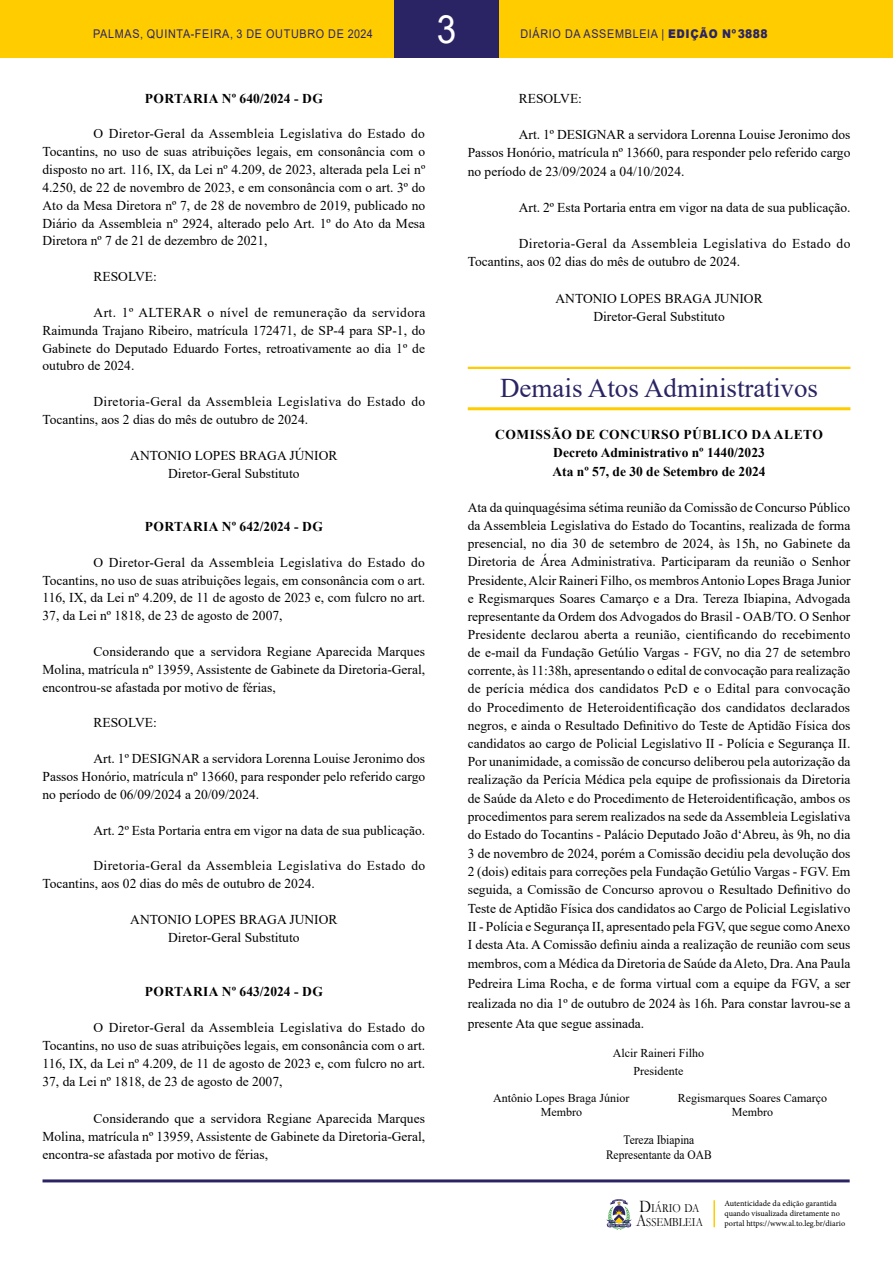
<style>
.page{position:relative;width:893px;height:1263px;background:#fff}
.page>*{position:absolute;margin:0;border:0;box-sizing:border-box;transform-origin:0 0}
.t1{font:39px "Arial";color:#fff;scale:.9 1}
.t2{font:27px "Times New Roman";color:#2b2464}
.t3{font:13.5px/18.3px "Times New Roman";color:#000;text-align:justify}
.t4{font:13.5px/17.9px "Times New Roman";letter-spacing:.025em;color:#000}
.t5{font:700 13.5px/18.1px "Times New Roman";color:#000;text-align:center}
.t6{font:12.75px/14.7px "Times New Roman";color:#000;text-align:center;scale:.9 1}
.t7{font:12.45px/14px "Garamond";color:#000;scale:.85 1}
.t8{font:12px/14.7px "Times New Roman";color:#000;text-align:center}
.t9{font:12px "Arial";letter-spacing:.065em;color:#2b2464;scale:.9 1}
.t10{font:8.25px/9.9px "Minion Pro";color:#000}
.s1{font-weight:900}
.s2{font-size:17.85px}
</style>
<div class="page">
<div style="left:0;top:0;width:893px;height:58px;background:#fc0"></div>
<hr style="left:43px;top:1179px;width:807px;height:3px;background:#2b2464">
<svg style="left:606px;top:1199px;width:26px;height:31px"></svg>
<div style="left:394px;top:0;width:105px;height:58px;background:#2b2464"></div>
<hr style="left:713px;top:1200px;width:2px;height:27px;background:#fc0">
<hr style="left:468px;top:367px;width:382px;height:2px;background:#fc0">
<hr style="left:468px;top:407px;width:382px;height:3px;background:#fc0">
<h1 class="t1" style="left:437px;top:2px;width:23px">3</h1>
<p class="t9" style="left:93px;top:25px;width:312px">PALMAS, QUINTA-FEIRA, 3 DE OUTUBRO DE 2024</p>
<p class="t9" style="left:520px;top:25px;width:276px">DIÁRIO DA ASSEMBLEIA | <span class="s1">EDIÇÃO Nº3888</span></p>
<p class="t5" style="left:145px;top:89px;width:179px">PORTARIA Nº 640/2024 - DG</p>
<p class="t3" style="left:43px;top:125px;width:384px;line-height:17.9px;text-indent:51px">O Diretor-Geral da Assembleia Legislativa do Estado do Tocantins, no uso de suas atribuições legais, em consonância com o disposto no art. 116, IX, da Lei nº 4.209, de 2023, alterada pela Lei nº 4.250, de 22 de novembro de 2023, e em consonância com o art. 3º do Ato da Mesa Diretora nº 7, de 28 de novembro de 2019, publicado no Diário da Assembleia nº 2924, alterado pelo Art. 1º do Ato da Mesa Diretora nº 7 de 21 de dezembro de 2021,</p>
<p class="t3" style="left:94px;top:267px;width:65px">RESOLVE:</p>
<p class="t3" style="left:43px;top:303px;width:384px;line-height:17.9px;text-indent:51px">Art. 1º ALTERAR o nível de remuneração da servidora Raimunda Trajano Ribeiro, matrícula 172471, de SP-4 para SP-1, do Gabinete do Deputado Eduardo Fortes, retroativamente ao dia 1º de outubro de 2024.</p>
<p class="t4" style="left:43px;top:392px;width:384px;text-indent:51px">Diretoria-Geral da Assembleia Legislativa do Estado do<br>Tocantins, aos 2 dias do mês de outubro de 2024.</p>
<p class="t3" style="left:130px;top:446px;width:209px;line-height:17.9px;text-align:center">ANTONIO LOPES BRAGA JÚNIOR<br>Diretor-Geral Substituto</p>
<p class="t5" style="left:145px;top:517px;width:179px">PORTARIA Nº 642/2024 - DG</p>
<p class="t3" style="left:42px;top:553px;width:384px;line-height:17.9px;text-indent:51px">O Diretor-Geral da Assembleia Legislativa do Estado do Tocantins, no uso de suas atribuições legais, em consonância com o art.<br>116, IX, da Lei nº 4.209, de 11 de agosto de 2023 e, com fulcro no art.<br>37, da Lei nº 1818, de 23 de agosto de 2007,</p>
<p class="t3" style="left:42px;top:642px;width:384px;line-height:17.9px;text-indent:51px">Considerando que a servidora Regiane Aparecida Marques Molina, matrícula nº 13959, Assistente de Gabinete da Diretoria-Geral, encontrou-se afastada por motivo de férias,</p>
<p class="t3" style="left:94px;top:713px;width:65px">RESOLVE:</p>
<p class="t3" style="left:42px;top:749px;width:384px;line-height:17.9px;text-indent:51px">Art. 1º DESIGNAR a servidora Lorenna Louise Jeronimo dos Passos Honório, matrícula nº 13660, para responder pelo referido cargo no período de 06/09/2024 a 20/09/2024.</p>
<p class="t3" style="left:94px;top:820px;width:333px">Art. 2º Esta Portaria entra em vigor na data de sua publicação.</p>
<p class="t4" style="left:42px;top:856px;width:384px;text-indent:51px">Diretoria-Geral da Assembleia Legislativa do Estado do<br>Tocantins, aos 02 dias do mês de outubro de 2024.</p>
<p class="t3" style="left:130px;top:910px;width:209px;text-align:center">ANTONIO LOPES BRAGA JUNIOR<br>Diretor-Geral Substituto</p>
<p class="t5" style="left:145px;top:982px;width:179px">PORTARIA Nº 643/2024 - DG</p>
<p class="t3" style="left:42px;top:1018px;width:384px;text-indent:51px">O Diretor-Geral da Assembleia Legislativa do Estado do Tocantins, no uso de suas atribuições legais, em consonância com o art.<br>116, IX, da Lei nº 4.209, de 11 de agosto de 2023 e, com fulcro no art.<br>37, da Lei nº 1818, de 23 de agosto de 2007,</p>
<p class="t3" style="left:42px;top:1108px;width:384px;text-indent:51px">Considerando que a servidora Regiane Aparecida Marques Molina, matrícula nº 13959, Assistente de Gabinete da Diretoria-Geral, encontra-se afastada por motivo de férias,</p>
<p class="t3" style="left:519px;top:89px;width:65px">RESOLVE:</p>
<p class="t3" style="left:468px;top:125px;width:384px;text-indent:51px">Art. 1º DESIGNAR a servidora Lorenna Louise Jeronimo dos Passos Honório, matrícula nº 13660, para responder pelo referido cargo no período de 23/09/2024 a 04/10/2024.</p>
<p class="t3" style="left:519px;top:198px;width:333px">Art. 2º Esta Portaria entra em vigor na data de sua publicação.</p>
<p class="t4" style="left:468px;top:234px;width:384px;text-indent:51px">Diretoria-Geral da Assembleia Legislativa do Estado do<br>Tocantins, aos 02 dias do mês de outubro de 2024.</p>
<p class="t3" style="left:555px;top:289px;width:209px;text-align:center">ANTONIO LOPES BRAGA JUNIOR<br>Diretor-Geral Substituto</p>
<h2 class="t2" style="left:500px;top:368px;width:320px">Demais Atos Administrativos</h2>
<p class="t5" style="left:495px;top:425px;width:329px">COMISSÃO DE CONCURSO PÚBLICO DA ALETO<br>Decreto Administrativo nº 1440/2023<br>Ata nº 57, de 30 de Setembro de 2024</p>
<p class="t3" style="left:468px;top:498px;width:384px">Ata da quinquagésima sétima reunião da Comissão de Concurso Público da Assembleia Legislativa do Estado do Tocantins, realizada de forma presencial, no dia 30 de setembro de 2024, às 15h, no Gabinete da Diretoria de Área Administrativa. Participaram da reunião o Senhor Presidente, Alcir Raineri Filho, os membros Antonio Lopes Braga Junior e Regismarques Soares Camarço e a Dra. Tereza Ibiapina, Advogada representante da Ordem dos Advogados do Brasil - OAB/TO. O Senhor Presidente declarou aberta a reunião, cientificando do recebimento de e-mail da Fundação Getúlio Vargas - FGV, no dia 27 de setembro corrente, às 11:38h, apresentando o edital de convocação para realização de perícia médica dos candidatos PcD e o Edital para convocação do Procedimento de Heteroidentificação dos candidatos declarados negros, e ainda o Resultado Definitivo do Teste de Aptidão Física dos candidatos ao cargo de Policial Legislativo II - Polícia e Segurança II.<br>Por unanimidade, a comissão de concurso deliberou pela autorização da realização da Perícia Médica pela equipe de profissionais da Diretoria de Saúde da Aleto e do Procedimento de Heteroidentificação, ambos os procedimentos para serem realizados na sede da Assembleia Legislativa do Estado do Tocantins - Palácio Deputado João d‘Abreu, às 9h, no dia 3 de novembro de 2024, porém a Comissão decidiu pela devolução dos 2 (dois) editais para correções pela Fundação Getúlio Vargas - FGV. Em seguida, a Comissão de Concurso aprovou o Resultado Definitivo do Teste de Aptidão Física dos candidatos ao Cargo de Policial Legislativo II - Polícia e Segurança II, apresentado pela FGV, que segue como Anexo I desta Ata. A Comissão definiu ainda a realização de reunião com seus membros, com a Médica da Diretoria de Saúde da Aleto, Dra. Ana Paula</p>
<p class="t3" style="left:468px;top:973px;width:384px;line-height:20.1px">Pedreira Lima Rocha, e de forma virtual com a equipe da FGV, a ser realizada no dia 1º de outubro de 2024 às 16h. Para constar lavrou-se a presente Ata que segue assinada.</p>
<p class="t8" style="left:613px;top:1044px;width:93px;line-height:17.1px">Alcir Raineri Filho<br>Presidente</p>
<p class="t8" style="left:493px;top:1090px;width:138px">Antônio Lopes Braga Júnior<br>Membro</p>
<p class="t8" style="left:678px;top:1090px;width:151px">Regismarques Soares Camarço<br>Membro</p>
<p class="t6" style="left:606px;top:1132px;width:119px">Tereza Ibiapina<br>Representante da OAB</p>
<p class="t7" style="left:636px;top:1201px;width:80px"><span class="s2">D</span>IÁRIO DA<br><span class="s2">A</span>SSEMBLEIA</p>
<p class="t10" style="left:724px;top:1199px;width:122px">Autenticidade da edição garantida quando visualizada diretamente no portal https://www.al.to.leg.br/diario</p>
</div>
